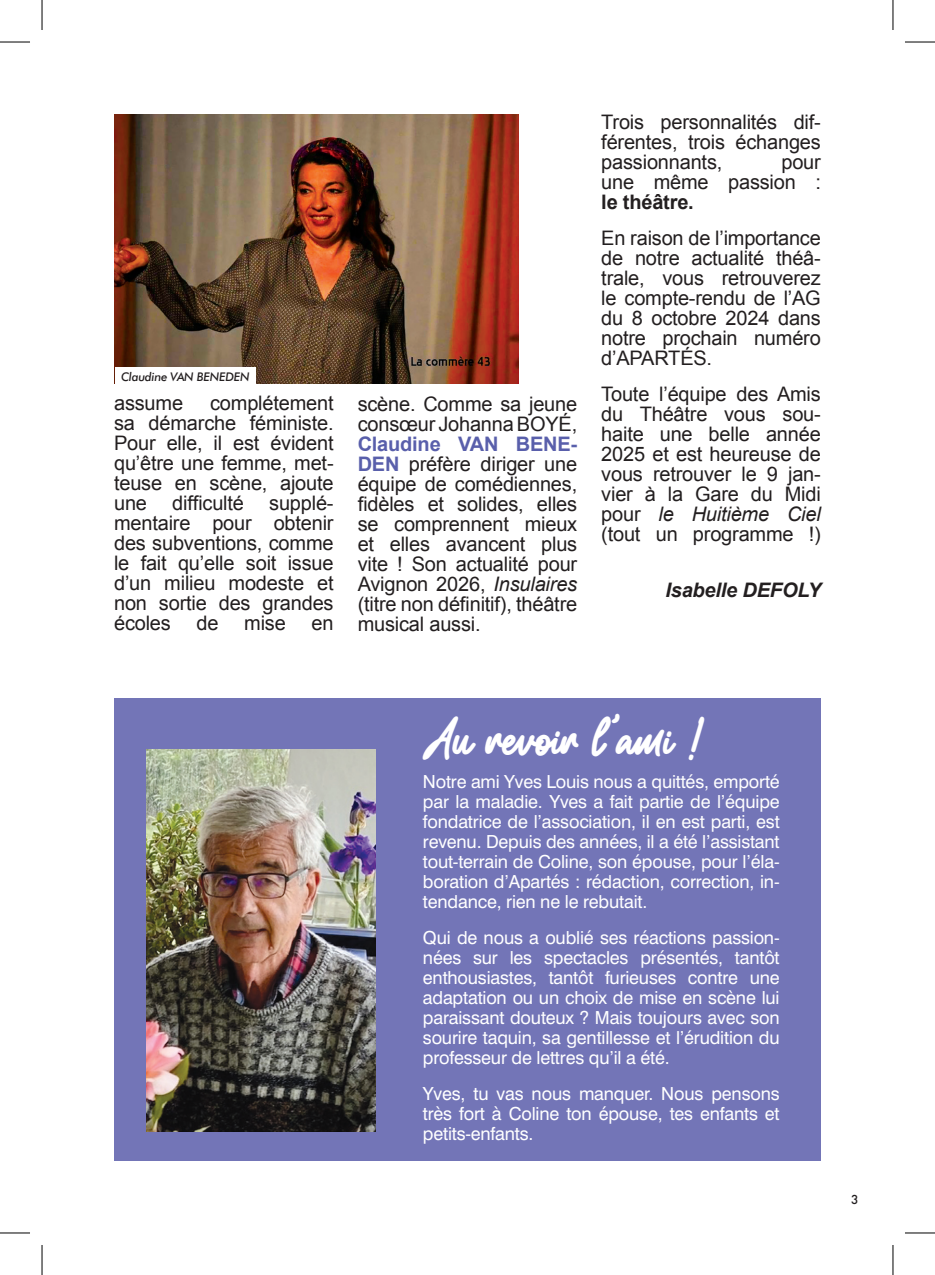
<style>
.page{position:relative;width:935px;height:1275px;background:#fff}
.page>*{position:absolute;margin:0;border:0;box-sizing:border-box;transform-origin:0 0}
.t1{font:48px "Aesthetic Monoline";color:#fff}
.t2{font:20px/20px "Arial";letter-spacing:-.01em;color:#231f20;text-align:justify}
.t3{font:italic 700 20px "Arial";letter-spacing:-.01em;color:#231f20}
.t4{font:700 20px "Arial";letter-spacing:-.01em;color:#231f20}
.t5{font:18px/20px "Swiss 721 BT";letter-spacing:-.01em;color:#fff;text-align:justify}
.t6{font:italic 500 12px "Futura BT";letter-spacing:-.02em;color:#231f20}
.t7{font:500 12px "Futura";color:#231f20}
.s1{font-weight:700;color:#595fab}
.s2{font-style:italic}
</style>
<div class="page">
<img style="left:115px;top:115px;width:404px;height:269px">
<div style="left:115px;top:368px;width:141px;height:16px;background:#fff"></div>
<div style="left:114px;top:699px;width:706px;height:462px;background:#7375b7"></div>
<img style="left:146px;top:749px;width:229px;height:382px">
<hr style="left:0;top:42px;width:30px;height:1px;background:#000">
<hr style="left:904px;top:42px;width:30px;height:1px;background:#000">
<hr style="left:0;top:1232px;width:30px;height:1px;background:#000">
<hr style="left:904px;top:1232px;width:30px;height:1px;background:#000">
<hr style="left:42px;top:0;width:1px;height:30px;background:#000">
<hr style="left:42px;top:1245px;width:1px;height:30px;background:#000">
<hr style="left:892px;top:0;width:1px;height:30px;background:#000">
<hr style="left:892px;top:1245px;width:1px;height:30px;background:#000">
<p class="t6" style="left:121px;top:369px;width:130px">Claudine VAN BENEDEN</p>
<p class="t2" style="left:114px;top:393px;width:71px">assume</p>
<p class="t2" style="left:114px;top:393px;width:221px;text-indent:96px">complétement sa démarche féministe.<br>Pour elle, il est évident qu’être une femme, met&shy;teuse en scène, ajoute une</p>
<p class="t2" style="left:172px;top:493px;width:73px">difficulté</p>
<p class="t2" style="left:114px;top:493px;width:221px;text-indent:155px">supplé&shy;mentaire pour obtenir des subventions, comme le fait qu’elle soit issue d’un milieu modeste et non sortie des grandes écoles</p>
<p class="t2" style="left:196px;top:613px;width:24px">de</p>
<p class="t2" style="left:244px;top:613px;width:43px">mise</p>
<p class="t2" style="left:311px;top:613px;width:24px">en</p>
<p class="t2" style="left:357px;top:394px;width:221px">scène. Comme sa jeune consœur Johanna BOYÉ,</p>
<p class="t2" style="left:357px;top:434px;width:221px"><span class="s1">Claudine VAN BENE-DEN</span> préfère diriger une équipe de comédiennes, fidèles et solides, elles se comprennent mieux et elles avancent plus vite ! Son actualité pour Avignon 2026, <span class="s2">Insulaires </span>(titre non définitif), théâtre musical aussi.</p>
<p class="t2" style="left:601px;top:112px;width:221px">Trois personnalités dif&shy;férentes, trois échanges passionnants,</p>
<p class="t2" style="left:601px;top:152px;width:221px;text-align:right">pour<br>une même passion :</p>
<p class="t4" style="left:601px;top:188px;width:94px">le théâtre.</p>
<p class="t2" style="left:601px;top:228px;width:221px">En raison de l’importance de notre actualité théâ&shy;trale, vous retrouverez le compte-rendu de l’AG du 8 octobre 2024 dans notre prochain numéro d’APARTÉS.</p>
<p class="t2" style="left:601px;top:384px;width:221px">Toute l’équipe des Amis du Théâtre vous sou&shy;haite une belle année 2025 et est heureuse de vous retrouver le 9 jan&shy;vier à la Gare du Midi pour <span class="s2">le Huitième Ciel </span>(tout un programme !)</p>
<p class="t3" style="left:665px;top:577px;width:157px">Isabelle DEFOLY</p>
<h1 class="t1" style="left:423px;top:709px;width:279px">Au revoir l’ami !</h1>
<p class="t5" style="left:423px;top:771px;width:358px">Notre ami Yves Louis nous a quittés, emporté par la maladie. Yves a fait partie de l’équipe fondatrice de l’association, il en est parti, est revenu. Depuis des années, il a été l’assistant tout-terrain de Coline, son épouse, pour l’éla&shy;boration d’Apartés : rédaction, correction, in&shy;tendance, rien ne le rebutait.</p>
<p class="t5" style="left:423px;top:927px;width:358px">Qui de nous a oublié ses réactions passion&shy;nées sur les spectacles présentés, tantôt enthousiastes, tantôt furieuses contre une adaptation ou un choix de mise en scène lui paraissant douteux ? Mais toujours avec son sourire taquin, sa gentillesse et l’érudition du professeur de lettres qu’il a été.</p>
<p class="t5" style="left:423px;top:1083px;width:358px">Yves, tu vas nous manquer. Nous pensons très fort à Coline ton épouse, tes enfants et petits-enfants.</p>
<p class="t7" style="left:851px;top:1191px;width:9px">3</p>
</div>
